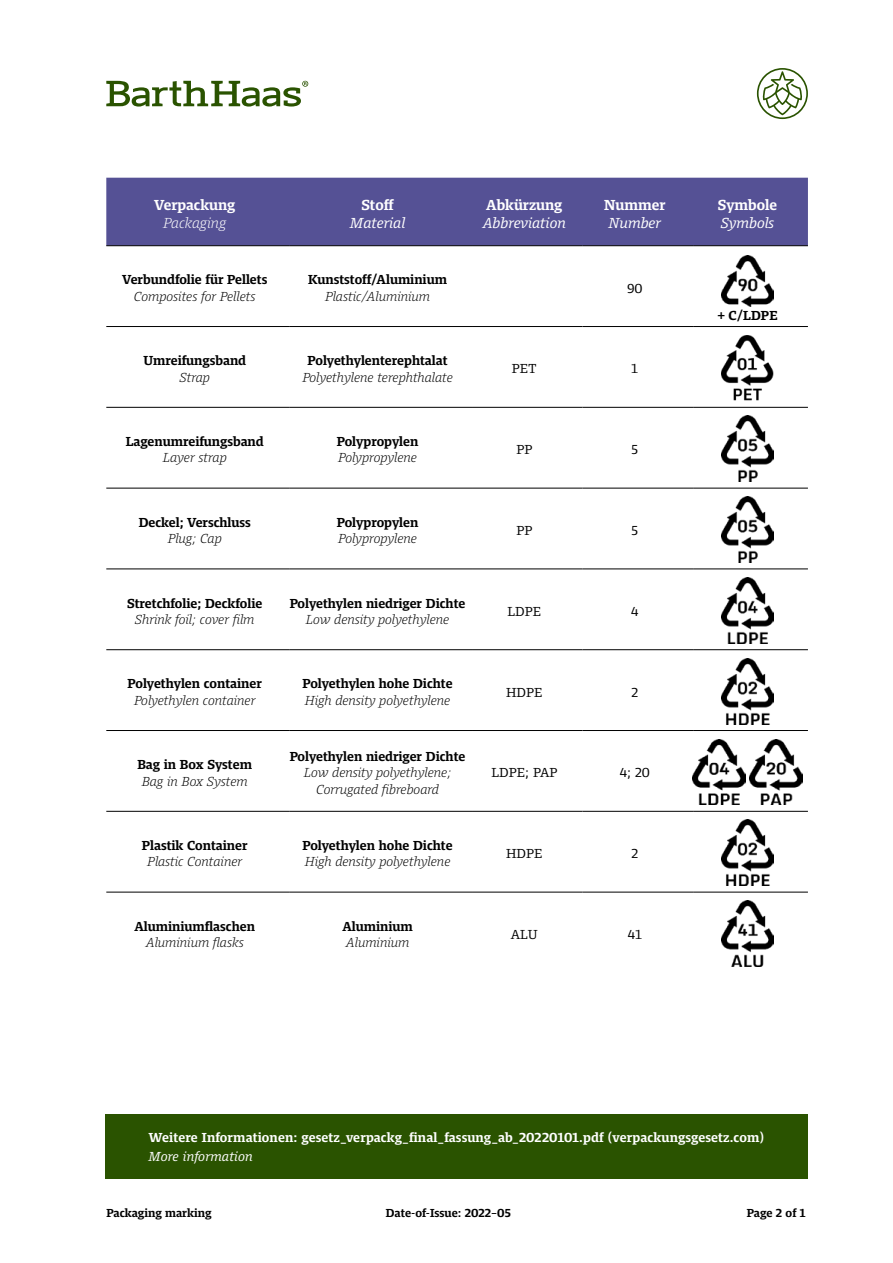
<style>
.page{position:relative;width:893px;height:1263px;background:#fff}
.page>*{position:absolute;margin:0;border:0;box-sizing:border-box;transform-origin:0 0}
.t1{font:700 15px "Hop One";color:#fff}
.t2{font:italic 15px "Hop One";color:#fff}
.t3{font:italic 300 15px "Hop One";letter-spacing:-.005em;color:#fff}
.t4{font:700 13.5px "Hop One";color:#000}
.t5{font:italic 300 13.5px/16.5px "Hop One";color:#000;text-align:center}
.t6{font:700 13.5px "Hop One";letter-spacing:.01em;color:#fff}
.t7{font:13.5px "Hop One";color:#000}
.t8{font:italic 13.5px "Hop One";letter-spacing:.01em;color:#fff}
.t9{font:700 12px "Hop One";color:#000}
</style>
<div class="page">
<svg style="left:106px;top:81px;width:202px;height:26px"></svg>
<svg style="left:757px;top:68px;width:51px;height:51px"></svg>
<div style="left:106px;top:178px;width:702px;height:67px;background:#555195"></div>
<hr style="left:106px;top:245px;width:183px;height:1px;background:#000">
<hr style="left:289px;top:245px;width:183px;height:1px;background:#000">
<hr style="left:472px;top:245px;width:111px;height:1px;background:#000">
<hr style="left:583px;top:245px;width:110px;height:1px;background:#000">
<hr style="left:693px;top:245px;width:115px;height:1px;background:#000">
<hr style="left:106px;top:326px;width:183px;height:1px;background:#000">
<hr style="left:289px;top:326px;width:183px;height:1px;background:#000">
<hr style="left:472px;top:326px;width:111px;height:1px;background:#000">
<hr style="left:583px;top:326px;width:110px;height:1px;background:#000">
<hr style="left:693px;top:326px;width:115px;height:1px;background:#000">
<hr style="left:106px;top:407px;width:183px;height:1px;background:#000">
<hr style="left:289px;top:407px;width:183px;height:1px;background:#000">
<hr style="left:472px;top:407px;width:111px;height:1px;background:#000">
<hr style="left:583px;top:407px;width:110px;height:1px;background:#000">
<hr style="left:693px;top:407px;width:115px;height:1px;background:#000">
<hr style="left:106px;top:488px;width:183px;height:1px;background:#000">
<hr style="left:289px;top:488px;width:183px;height:1px;background:#000">
<hr style="left:472px;top:488px;width:111px;height:1px;background:#000">
<hr style="left:583px;top:488px;width:110px;height:1px;background:#000">
<hr style="left:693px;top:488px;width:115px;height:1px;background:#000">
<hr style="left:106px;top:569px;width:183px;height:1px;background:#000">
<hr style="left:289px;top:569px;width:183px;height:1px;background:#000">
<hr style="left:472px;top:569px;width:111px;height:1px;background:#000">
<hr style="left:583px;top:569px;width:110px;height:1px;background:#000">
<hr style="left:693px;top:569px;width:115px;height:1px;background:#000">
<hr style="left:106px;top:649px;width:183px;height:1px;background:#000">
<hr style="left:289px;top:649px;width:183px;height:1px;background:#000">
<hr style="left:472px;top:649px;width:111px;height:1px;background:#000">
<hr style="left:583px;top:649px;width:110px;height:1px;background:#000">
<hr style="left:693px;top:649px;width:115px;height:1px;background:#000">
<hr style="left:106px;top:730px;width:183px;height:1px;background:#000">
<hr style="left:289px;top:730px;width:183px;height:1px;background:#000">
<hr style="left:472px;top:730px;width:111px;height:1px;background:#000">
<hr style="left:583px;top:730px;width:110px;height:1px;background:#000">
<hr style="left:693px;top:730px;width:115px;height:1px;background:#000">
<hr style="left:106px;top:811px;width:183px;height:1px;background:#000">
<hr style="left:289px;top:811px;width:183px;height:1px;background:#000">
<hr style="left:472px;top:811px;width:111px;height:1px;background:#000">
<hr style="left:583px;top:811px;width:110px;height:1px;background:#000">
<hr style="left:693px;top:811px;width:115px;height:1px;background:#000">
<hr style="left:106px;top:892px;width:183px;height:1px;background:#000">
<hr style="left:289px;top:892px;width:183px;height:1px;background:#000">
<hr style="left:472px;top:892px;width:111px;height:1px;background:#000">
<hr style="left:583px;top:892px;width:110px;height:1px;background:#000">
<hr style="left:693px;top:892px;width:115px;height:1px;background:#000">
<img style="left:721px;top:256px;width:53px;height:51px">
<img style="left:721px;top:335px;width:53px;height:65px">
<img style="left:721px;top:416px;width:53px;height:66px">
<img style="left:721px;top:497px;width:53px;height:65px">
<img style="left:721px;top:577px;width:53px;height:66px">
<img style="left:721px;top:658px;width:53px;height:66px">
<img style="left:750px;top:739px;width:52px;height:66px">
<img style="left:693px;top:739px;width:52px;height:66px">
<img style="left:721px;top:820px;width:53px;height:65px">
<img style="left:721px;top:901px;width:53px;height:65px">
<div style="left:106px;top:1114px;width:702px;height:64px;background:#2a5300"></div>
<p class="t1" style="left:154px;top:194px;width:83px">Verpackung</p>
<p class="t3" style="left:163px;top:212px;width:65px">Packaging</p>
<p class="t1" style="left:361px;top:194px;width:34px">Stoff</p>
<p class="t2" style="left:350px;top:212px;width:57px">Material</p>
<p class="t1" style="left:486px;top:194px;width:78px">Abkürzung</p>
<p class="t2" style="left:483px;top:212px;width:85px">Abbreviation</p>
<p class="t1" style="left:604px;top:194px;width:63px">Nummer</p>
<p class="t2" style="left:609px;top:212px;width:54px">Number</p>
<p class="t1" style="left:718px;top:194px;width:61px">Symbole</p>
<p class="t2" style="left:721px;top:212px;width:55px">Symbols</p>
<p class="t4" style="left:122px;top:270px;width:147px">Verbundfolie für Pellets</p>
<p class="t5" style="left:134px;top:287px;width:123px">Composites for Pellets</p>
<p class="t4" style="left:308px;top:270px;width:140px">Kunststoff/Aluminium</p>
<p class="t5" style="left:325px;top:287px;width:107px">Plastic/Aluminium</p>
<p class="t7" style="left:627px;top:278px;width:17px">90</p>
<p class="t4" style="left:717px;top:305px;width:62px">+ C/LDPE</p>
<p class="t4" style="left:143px;top:351px;width:104px">Umreifungsband</p>
<p class="t5" style="left:179px;top:368px;width:32px">Strap</p>
<p class="t4" style="left:308px;top:351px;width:141px">Polyethylenterephtalat</p>
<p class="t5" style="left:302px;top:368px;width:152px">Polyethylene terephthalate</p>
<p class="t7" style="left:512px;top:359px;width:26px">PET</p>
<p class="t7" style="left:632px;top:359px;width:8px">1</p>
<p class="t4" style="left:126px;top:432px;width:140px">Lagenumreifungsband</p>
<p class="t5" style="left:163px;top:448px;width:66px">Layer strap</p>
<p class="t4" style="left:337px;top:432px;width:83px">Polypropylen</p>
<p class="t5" style="left:338px;top:448px;width:80px">Polypropylene</p>
<p class="t7" style="left:516px;top:440px;width:18px">PP</p>
<p class="t7" style="left:632px;top:440px;width:8px">5</p>
<p class="t4" style="left:139px;top:512px;width:114px">Deckel; Verschluss</p>
<p class="t5" style="left:168px;top:529px;width:56px">Plug; Cap</p>
<p class="t4" style="left:337px;top:512px;width:83px">Polypropylen</p>
<p class="t5" style="left:338px;top:529px;width:80px">Polypropylene</p>
<p class="t7" style="left:516px;top:521px;width:18px">PP</p>
<p class="t7" style="left:632px;top:521px;width:8px">5</p>
<p class="t4" style="left:127px;top:593px;width:137px">Stretchfolie; Deckfolie</p>
<p class="t5" style="left:135px;top:610px;width:121px">Shrink foil; cover film</p>
<p class="t4" style="left:290px;top:593px;width:177px">Polyethylen niedriger Dichte</p>
<p class="t5" style="left:306px;top:610px;width:145px">Low density polyethylene</p>
<p class="t7" style="left:507px;top:601px;width:35px">LDPE</p>
<p class="t7" style="left:631px;top:601px;width:9px">4</p>
<p class="t4" style="left:128px;top:674px;width:136px">Polyethylen container</p>
<p class="t5" style="left:134px;top:691px;width:123px">Polyethylen container</p>
<p class="t4" style="left:302px;top:674px;width:152px">Polyethylen hohe Dichte</p>
<p class="t5" style="left:305px;top:691px;width:147px">High density polyethylene</p>
<p class="t7" style="left:506px;top:682px;width:38px">HDPE</p>
<p class="t7" style="left:631px;top:682px;width:8px">2</p>
<p class="t4" style="left:137px;top:755px;width:116px">Bag in Box System</p>
<p class="t5" style="left:142px;top:772px;width:108px">Bag in Box System</p>
<p class="t4" style="left:290px;top:746px;width:177px">Polyethylen niedriger Dichte</p>
<p class="t5" style="left:304px;top:763px;width:149px">Low density polyethylene;<br>Corrugated fibreboard</p>
<p class="t7" style="left:491px;top:763px;width:68px">LDPE; PAP</p>
<p class="t7" style="left:620px;top:763px;width:32px">4; 20</p>
<p class="t4" style="left:142px;top:835px;width:107px">Plastik Container</p>
<p class="t5" style="left:147px;top:852px;width:96px">Plastic Container</p>
<p class="t4" style="left:302px;top:835px;width:152px">Polyethylen hohe Dichte</p>
<p class="t5" style="left:305px;top:852px;width:147px">High density polyethylene</p>
<p class="t7" style="left:506px;top:844px;width:38px">HDPE</p>
<p class="t7" style="left:631px;top:844px;width:8px">2</p>
<p class="t4" style="left:134px;top:916px;width:122px">Aluminiumflaschen</p>
<p class="t5" style="left:146px;top:933px;width:99px">Aluminium flasks</p>
<p class="t4" style="left:342px;top:916px;width:72px">Aluminium</p>
<p class="t5" style="left:346px;top:933px;width:65px">Aluminium</p>
<p class="t7" style="left:511px;top:924px;width:29px">ALU</p>
<p class="t7" style="left:628px;top:924px;width:15px">41</p>
<p class="t6" style="left:148px;top:1127px;width:617px">Weitere Informationen: gesetz_verpackg_final_fassung_ab_20220101.pdf (verpackungsgesetz.com)</p>
<p class="t8" style="left:148px;top:1147px;width:106px">More information</p>
<p class="t9" style="left:106px;top:1204px;width:107px">Packaging marking</p>
<p class="t9" style="left:386px;top:1204px;width:127px">Date-of-Issue: 2022-05</p>
<p class="t9" style="left:747px;top:1204px;width:60px">Page 2 of 1</p>
</div>
